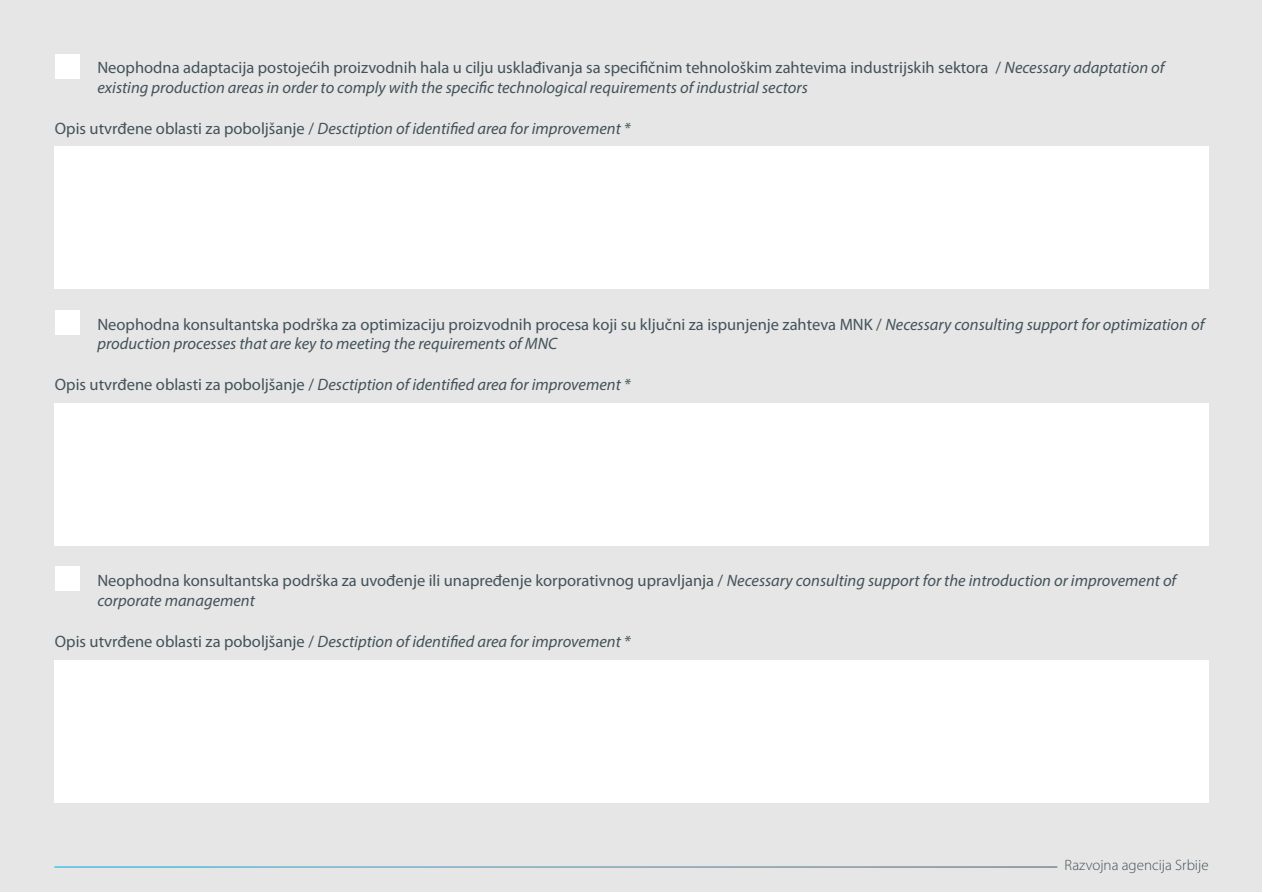
<style>
.page{position:relative;width:1263px;height:893px;background:#fff}
.page>*{position:absolute;margin:0;border:0;box-sizing:border-box;transform-origin:0 0}
.t1{font:italic 16.5px/19.5px "Myriad Pro";color:#43525a}
.t2{font:16.5px/19.5px "Myriad Pro";color:#43525a}
.t3{font:300 15px "Myriad Pro";color:#43525a}
.s1{font-style:normal}
.s2{font-style:italic}
</style>
<div class="page">
<div style="left:1px;top:1px;width:1261px;height:891px;background:#e6e6e6"></div>
<hr style="left:54px;top:867px;width:1003px;height:1px;background:#fff">
<div style="left:54px;top:147px;width:1155px;height:142px;background:#fff"></div>
<div style="left:56px;top:54px;width:24px;height:24px;background:#fff"></div>
<div style="left:54px;top:403px;width:1155px;height:143px;background:#fff"></div>
<div style="left:56px;top:310px;width:24px;height:24px;background:#fff"></div>
<div style="left:54px;top:660px;width:1155px;height:143px;background:#fff"></div>
<div style="left:56px;top:567px;width:24px;height:24px;background:#fff"></div>
<p class="t1" style="left:97px;top:58px;width:1068px"><span class="s1">Neophodna adaptacija postojećih proizvodnih hala u cilju usklađivanja sa specifičnim tehnološkim zahtevima industrijskih sektora /</span> Necessary adaptation of existing production areas in order to comply with the specific technological requirements of industrial sectors</p>
<p class="t1" style="left:55px;top:118px;width:577px"><span class="s1">Opis utvrđene oblasti za poboljšanje /</span> Desctiption of identified area for improvement *</p>
<p class="t1" style="left:97px;top:314px;width:1108px"><span class="s1">Neophodna konsultantska podrška za optimizaciju proizvodnih procesa koji su ključni za ispunjenje zahteva MNK /</span> Necessary consulting support for optimization of production processes that are key to meeting the requirements of MNC</p>
<p class="t1" style="left:55px;top:375px;width:577px"><span class="s1">Opis utvrđene oblasti za poboljšanje /</span> Desctiption of identified area for improvement *</p>
<p class="t2" style="left:97px;top:571px;width:1080px">Neophodna konsultantska podrška za uvođenje ili unapređenje korporativnog upravljanja / <span class="s2">Necessary consulting support for the introduction or improvement of corporate management</span></p>
<p class="t1" style="left:55px;top:631px;width:577px"><span class="s1">Opis utvrđene oblasti za poboljšanje /</span> Desctiption of identified area for improvement *</p>
<p class="t3" style="left:1064px;top:856px;width:145px">Razvojna agencija Srbije</p>
</div>
